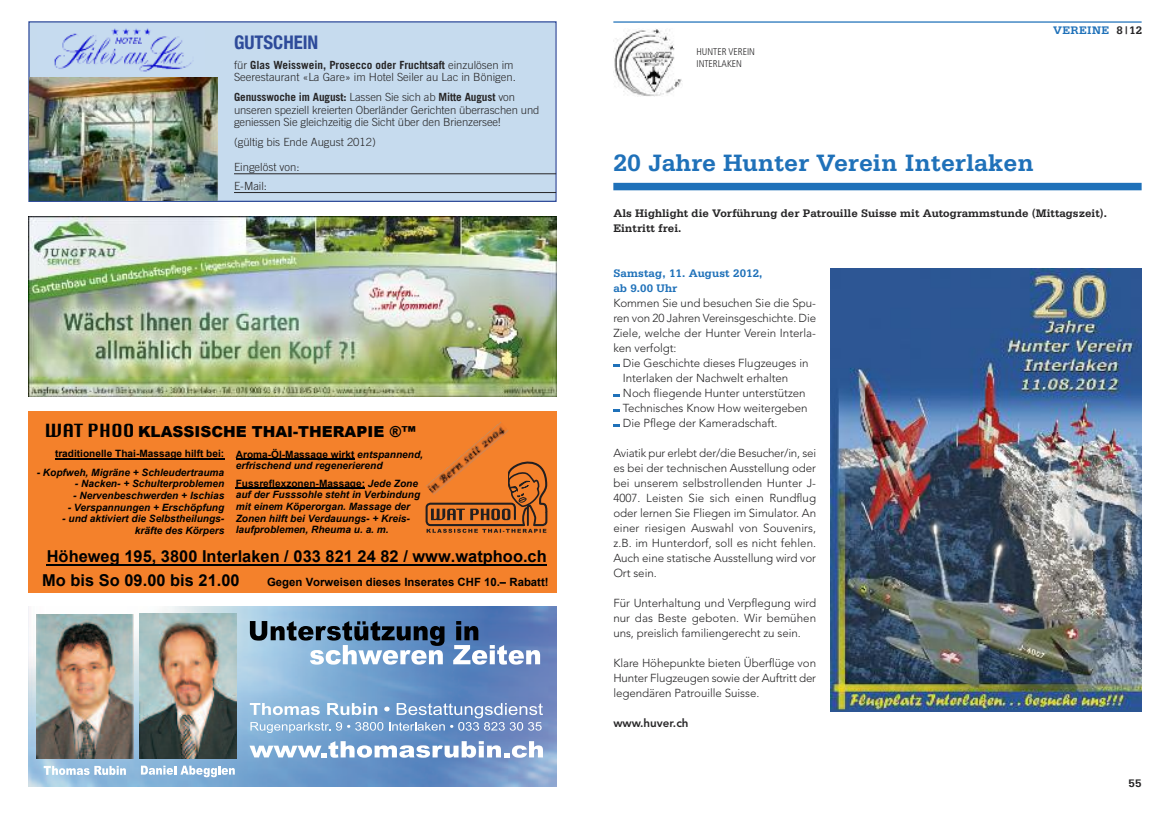
<style>
.page{position:relative;width:1170px;height:815px;background:#fff}
.page>*{position:absolute;margin:0;border:0;box-sizing:border-box;transform-origin:0 0}
.t1{font:700 25px "Serifa";color:#1f71b9}
.t2{font:700 condensed 18.75px "Helvetica Neue";color:#2e4b9a}
.t3{font:700 16.38px/23.2px "Arial";color:#000}
.t4{font:900 15.12px "Arial";color:#000}
.t5{font:300 11.5px/15px "Avenir";letter-spacing:-.005em;color:#272627;text-align:justify}
.t6{font:700 11.5px/15px "Serifa";color:#272627}
.t7{font:700 11.5px/15px "Serifa";letter-spacing:.01em;color:#1f71b9}
.t8{font:800 11.5px "Avenir";color:#272627}
.t9{font:700 11.5px "Serifa";letter-spacing:.03em;color:#1f71b9}
.t10{font:700 11.38px "Arial";color:#000}
.t11{font:300 11.25px/12.5px "Trade Gothic";letter-spacing:-.01em;color:#272627}
.t12{font:italic 700 10.12px/11.6px "Arial";color:#000}
.t13{font:700 10.12px "Arial";color:#000}
.t14{font:300 condensed 9.75px/11.9px "Frutiger LT Std";color:#272627}
.s1{font-weight:700}
.s2{font-family:"Krungthep";font-weight:400;font-size:17.62px}
.s3{font-style:normal}
.s4{color:#272627}
</style>
<div class="page">
<img style="left:28px;top:606px;width:528px;height:180px">
<img style="left:37px;top:614px;width:96px;height:145px">
<svg style="left:250px;top:703px;width:293px;height:30px"></svg>
<svg style="left:249px;top:741px;width:294px;height:17px"></svg>
<img style="left:140px;top:614px;width:96px;height:145px">
<svg style="left:141px;top:766px;width:94px;height:11px"></svg>
<svg style="left:44px;top:766px;width:82px;height:9px"></svg>
<svg style="left:250px;top:621px;width:194px;height:44px"></svg>
<svg style="left:453px;top:621px;width:87px;height:44px"></svg>
<div style="left:30px;top:23px;width:525px;height:178px;background:#c6dbee"></div>
<div style="left:28px;top:21px;width:528px;height:181px;border:1px solid #2e4b9a"></div>
<hr style="left:234px;top:174px;width:322px;height:1px;background:#272627">
<hr style="left:234px;top:192px;width:322px;height:1px;background:#272627">
<img style="left:54px;top:28px;width:138px;height:44px">
<img style="left:30px;top:77px;width:187px;height:124px">
<img style="left:28px;top:216px;width:528px;height:181px">
<div style="left:28px;top:411px;width:528px;height:181px;background:#f4812b"></div>
<svg style="left:425px;top:461px;width:123px;height:72px"></svg>
<hr style="left:47px;top:564px;width:500px;height:2px;background:#000">
<hr style="left:55px;top:458px;width:169px;height:1px;background:#000">
<div style="left:418px;top:422px;width:89px;height:73px;background:#f4812b"></div>
<img style="left:426px;top:422px;width:82px;height:73px">
<hr style="left:236px;top:459px;width:118px;height:1px;background:#000">
<hr style="left:236px;top:488px;width:129px;height:1px;background:#000">
<div style="left:613px;top:183px;width:528px;height:7px;background:#1f71b9"></div>
<svg style="left:613px;top:364px;width:6px;height:3px"></svg>
<svg style="left:613px;top:394px;width:6px;height:3px"></svg>
<svg style="left:613px;top:409px;width:6px;height:3px"></svg>
<svg style="left:613px;top:424px;width:6px;height:3px"></svg>
<hr style="left:613px;top:21px;width:528px;height:2px;background:#1f71b9">
<img style="left:830px;top:269px;width:311px;height:443px">
<img style="left:613px;top:29px;width:69px;height:68px">
<h2 class="t2" style="left:234px;top:31px;width:86px">GUTSCHEIN</h2>
<p class="t11" style="left:234px;top:60px;width:283px">für <span class="s1">Glas Weisswein, Prosecco oder Fruchtsaft</span> einzulösen im<br>Seerestaurant «La Gare» im Hotel Seiler au Lac in Bönigen.</p>
<p class="t11" style="left:234px;top:92px;width:307px"><span class="s1">Genusswoche im August:</span> Lassen Sie sich ab <span class="s1">Mitte August</span> von unseren speziell kreierten Oberländer Gerichten überraschen und geniessen Sie gleichzeitig die Sicht über den Brienzersee!</p>
<p class="t11" style="left:234px;top:137px;width:143px">(gültig bis Ende August 2012)</p>
<p class="t11" style="left:234px;top:159px;width:67px;line-height:18.8px">Eingelöst von:<br>E-Mail:</p>
<h3 class="t4" style="left:45px;top:420px;width:372px"><span class="s2">WAT PHOO</span> KLASSISCHE THAI-THERAPIE ®™</h3>
<p class="t13" style="left:55px;top:448px;width:171px">traditionelle Thai-Massage hilft bei:</p>
<p class="t12" style="left:37px;top:466px;width:189px">- Kopfweh, Migräne + Schleudertrauma</p>
<p class="t12" style="left:75px;top:478px;width:151px">- Nacken- + Schulterproblemen</p>
<p class="t12" style="left:73px;top:490px;width:152px">- Nervenbeschwerden + Ischias</p>
<p class="t12" style="left:68px;top:501px;width:158px">- Verspannungen + Erschöpfung</p>
<p class="t12" style="left:62px;top:513px;width:163px;text-align:right">- und aktiviert die Selbstheilungs&shy;kräfte des Körpers</p>
<p class="t12" style="left:236px;top:448px;width:189px"><span class="s3">Aroma-Öl-Massage wirkt</span> entspannend, erfrischend und regenerierend</p>
<p class="t12" style="left:236px;top:478px;width:186px"><span class="s3">Fussreflexzonen-Massage:</span> Jede Zone auf der Fusssohle steht in Verbindung mit einem Köperorgan. Massage der Zonen hilft bei Verdauungs- + Kreis&shy;laufproblemen, Rheuma u. a. m.</p>
<h3 class="t3" style="left:42px;top:545px;width:506px">Höheweg 195, 3800 Interlaken / 033 821 24 82 / www.watphoo.ch<br>Mo bis So 09.00 bis 21.00</h3>
<p class="t10" style="left:267px;top:575px;width:283px">Gegen Vorweisen dieses Inserates CHF 10.– Rabatt!</p>
<p class="t14" style="left:696px;top:47px;width:60px">HUNTER VEREIN<br>INTERLAKEN</p>
<p class="t9" style="left:1052px;top:27px;width:91px">VEREINE <span class="s4">8 |12</span></p>
<h1 class="t1" style="left:613px;top:155px;width:422px">20 Jahre Hunter Verein Interlaken</h1>
<p class="t6" style="left:613px;top:206px;width:495px">Als Highlight die Vorführung der Patrouille Suisse mit Autogrammstunde (Mittagszeit).<br>Eintritt frei.</p>
<p class="t7" style="left:613px;top:266px;width:151px">Samstag, 11. August 2012, ab 9.00 Uhr</p>
<p class="t5" style="left:613px;top:296px;width:204px">Kommen Sie und besuchen Sie die Spu&shy;ren von 20 Jahren Vereinsgeschichte. Die Ziele, welche der Hunter Verein Interla&shy;ken verfolgt:</p>
<p class="t5" style="left:623px;top:356px;width:187px;text-align:left">Die Geschichte dieses Flugzeuges in Interlaken der Nachwelt erhalten Noch fliegende Hunter unterstützen Technisches Know How weitergeben Die Pflege der Kameradschaft.</p>
<p class="t5" style="left:613px;top:446px;width:204px">Aviatik pur erlebt der/die Besucher/in, sei es bei der technischen Ausstellung oder bei unserem selbstrollenden Hunter J-4007. Leisten Sie sich einen Rundflug oder lernen Sie Fliegen im Simulator. An einer riesigen Auswahl von Souvenirs, z.B. im Hunterdorf, soll es nicht fehlen.<br>Auch eine statische Ausstellung wird vor Ort sein.</p>
<p class="t5" style="left:613px;top:596px;width:204px">Für Unterhaltung und Verpflegung wird nur das Beste geboten. Wir bemühen uns, preislich familiengerecht zu sein.</p>
<p class="t5" style="left:613px;top:656px;width:204px">Klare Höhepunkte bieten Überflüge von Hunter Flugzeugen sowie der Auftritt der legendären Patrouille Suisse.</p>
<p class="t8" style="left:613px;top:718px;width:77px">www.huver.ch</p>
<p class="t6" style="left:1128px;top:777px;width:15px">55</p>
</div>
